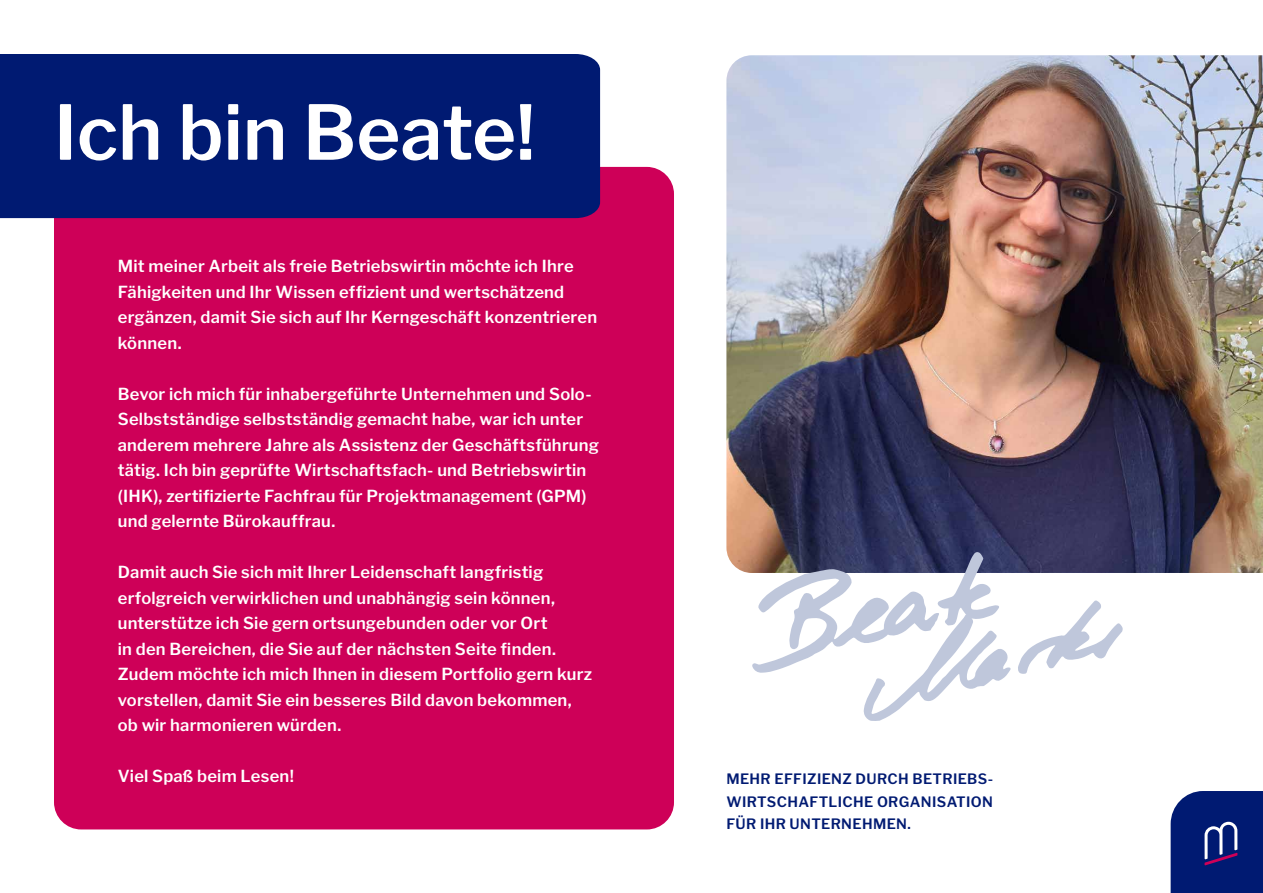
<style>
.page{position:relative;width:1263px;height:893px;background:#fff}
.page>*{position:absolute;margin:0;border:0;box-sizing:border-box;transform-origin:0 0}
.t1{font:600 75px "Libre Franklin";color:#fff}
.t2{font:600 16.5px/25.5px "Libre Franklin";letter-spacing:.015em;color:#fff}
.t3{font:600 14.25px/22.5px "Libre Franklin";letter-spacing:.025em;color:#001a72;text-align:justify}
</style>
<div class="page">
<div style="left:54px;top:167px;width:620px;height:662px;background:#ce0058;border-radius:27px"></div>
<div style="left:0;top:54px;width:600px;height:164px;background:#001a72"></div>
<img style="left:726px;top:55px;width:537px;height:518px">
<svg style="left:1170px;top:791px;width:93px;height:102px;background:#12287a"></svg>
<svg style="left:1018px;top:600px;width:105px;height:74px"></svg>
<svg style="left:752px;top:551px;width:259px;height:170px"></svg>
<h1 class="t1" style="left:54px;top:87px;width:483px">Ich bin Beate!</h1>
<p class="t2" style="left:118px;top:253px;width:481px">Mit meiner Arbeit als freie Betriebswirtin möchte ich Ihre Fähigkeiten und Ihr Wissen effizient und wertschätzend ergänzen, damit Sie sich auf Ihr Kerngeschäft konzentrieren können.</p>
<p class="t2" style="left:118px;top:381px;width:483px">Bevor ich mich für inhabergeführte Unternehmen und Solo-Selbstständige selbstständig gemacht habe, war ich unter anderem mehrere Jahre als Assistenz der Geschäftsführung tätig. Ich bin geprüfte Wirtschaftsfach- und Betriebswirtin (IHK), zertifizierte Fachfrau für Projektmanagement (GPM) und gelernte Bürokauffrau.</p>
<p class="t2" style="left:118px;top:559px;width:476px">Damit auch Sie sich mit Ihrer Leidenschaft langfristig erfolgreich verwirklichen und unabhängig sein können, unterstütze ich Sie gern ortsungebunden oder vor Ort<br>in den Bereichen, die Sie auf der nächsten Seite finden.<br>Zudem möchte ich mich Ihnen in diesem Portfolio gern kurz vorstellen, damit Sie ein besseres Bild davon bekommen, ob wir harmonieren würden.</p>
<p class="t2" style="left:118px;top:763px;width:178px">Viel Spaß beim Lesen!</p>
<p class="t3" style="left:726px;top:768px;width:268px">MEHR EFFIZIENZ DURCH BETRIEBS-WIRTSCHAFTLICHE ORGANISATION FÜR IHR UNTERNEHMEN.</p>
</div>
